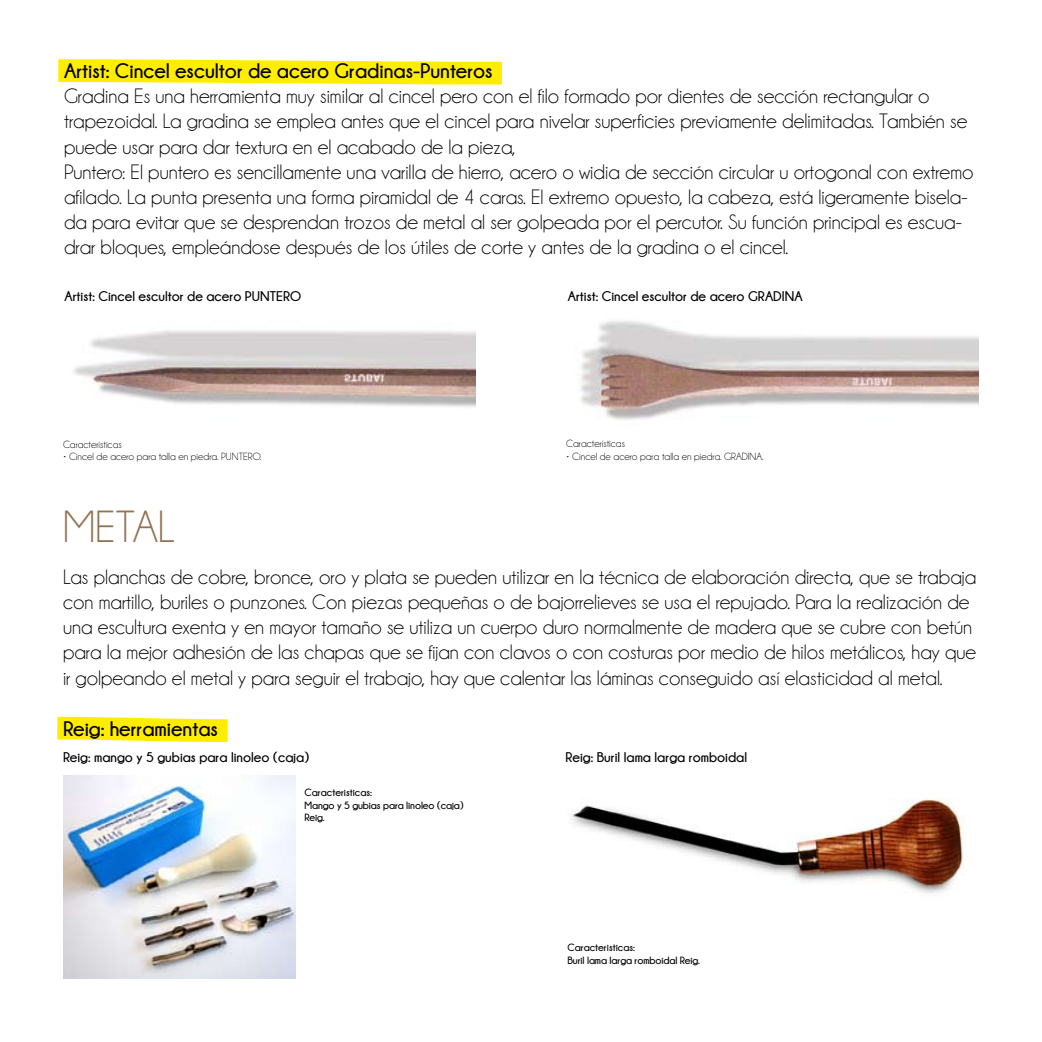
<style>
.page{position:relative;width:1042px;height:1042px;background:#fff}
.page>*{position:absolute;margin:0;border:0;box-sizing:border-box;transform-origin:0 0}
.t1{font:45.5px "Champagne&Limousines";color:#917353}
.t2{font:21px/25.2px "Champagne&Limousines";color:#000}
.t3{font:700 21px "Champagne&Limousines";color:#000}
.t4{font:700 14px "Champagne&Limousines";color:#000}
.t5{font:10.5px "Champagne&Limousines";color:#000}
.t6{font:700 10.5px/12.6px "Champagne&Limousines";letter-spacing:-.01em;color:#000}
</style>
<div class="page">
<img style="left:73px;top:330px;width:403px;height:77px">
<svg style="left:58px;top:59px;width:444px;height:26px"></svg>
<img style="left:581px;top:321px;width:398px;height:99px">
<svg style="left:57px;top:716px;width:171px;height:27px"></svg>
<img style="left:63px;top:775px;width:233px;height:204px">
<img style="left:571px;top:798px;width:397px;height:95px">
<p class="t3" style="left:64px;top:59px;width:430px">Artist: Cincel escultor de acero Gradinas-Punteros</p>
<p class="t2" style="left:64px;top:84px;width:911px">Gradina Es una herramienta muy similar al cincel pero con el filo formado por dientes de sección rectangular o trapezoidal. La gradina se emplea antes que el cincel para nivelar superficies previamente delimitadas. También se puede usar para dar textura en el acabado de la pieza,<br>Puntero: El puntero es sencillamente una varilla de hierro, acero o widia de sección circular u ortogonal con extremo afilado. La punta presenta una forma piramidal de 4 caras. El extremo opuesto, la cabeza, está ligeramente bisela&shy;da para evitar que se desprendan trozos de metal al ser golpeada por el percutor. Su función principal es escua&shy;drar bloques, empleándose después de los útiles de corte y antes de la gradina o el cincel.</p>
<p class="t4" style="left:64px;top:288px;width:238px">Artist: Cincel escultor de acero PUNTERO</p>
<p class="t5" style="left:63px;top:439px;width:60px">Características</p>
<p class="t5" style="left:63px;top:451px;width:200px">• Cincel de acero para talla en piedra. PUNTERO.</p>
<h1 class="t1" style="left:63px;top:504px;width:114px">METAL</h1>
<p class="t4" style="left:568px;top:288px;width:236px">Artist: Cincel escultor de acero GRADINA</p>
<p class="t5" style="left:566px;top:439px;width:60px">Características</p>
<p class="t5" style="left:566px;top:451px;width:199px">• Cincel de acero para talla en piedra. GRADINA.</p>
<p class="t2" style="left:63px;top:564px;width:915px">Las planchas de cobre, bronce, oro y plata se pueden utilizar en la técnica de elaboración directa, que se trabaja con martillo, buriles o punzones. Con piezas pequeñas o de bajorrelieves se usa el repujado. Para la realización de una escultura exenta y en mayor tamaño se utiliza un cuerpo duro normalmente de madera que se cubre con betún para la mejor adhesión de las chapas que se fijan con clavos o con costuras por medio de hilos metálicos, hay que ir golpeando el metal y para seguir el trabajo, hay que calentar las láminas conseguido así elasticidad al metal.</p>
<p class="t3" style="left:63px;top:717px;width:157px">Reig: herramientas</p>
<p class="t4" style="left:63px;top:749px;width:248px">Reig: mango y 5 gubias para linoleo (caja)</p>
<p class="t6" style="left:304px;top:786px;width:161px">Caracteristicas:<br>Mango y 5 gubias para linoleo (caja)<br>Reig.</p>
<p class="t4" style="left:566px;top:749px;width:183px">Reig: Buril lama larga romboidal</p>
<p class="t6" style="left:567px;top:941px;width:134px">Caracteristicas:<br>Buril lama larga romboidal Reig.</p>
</div>
